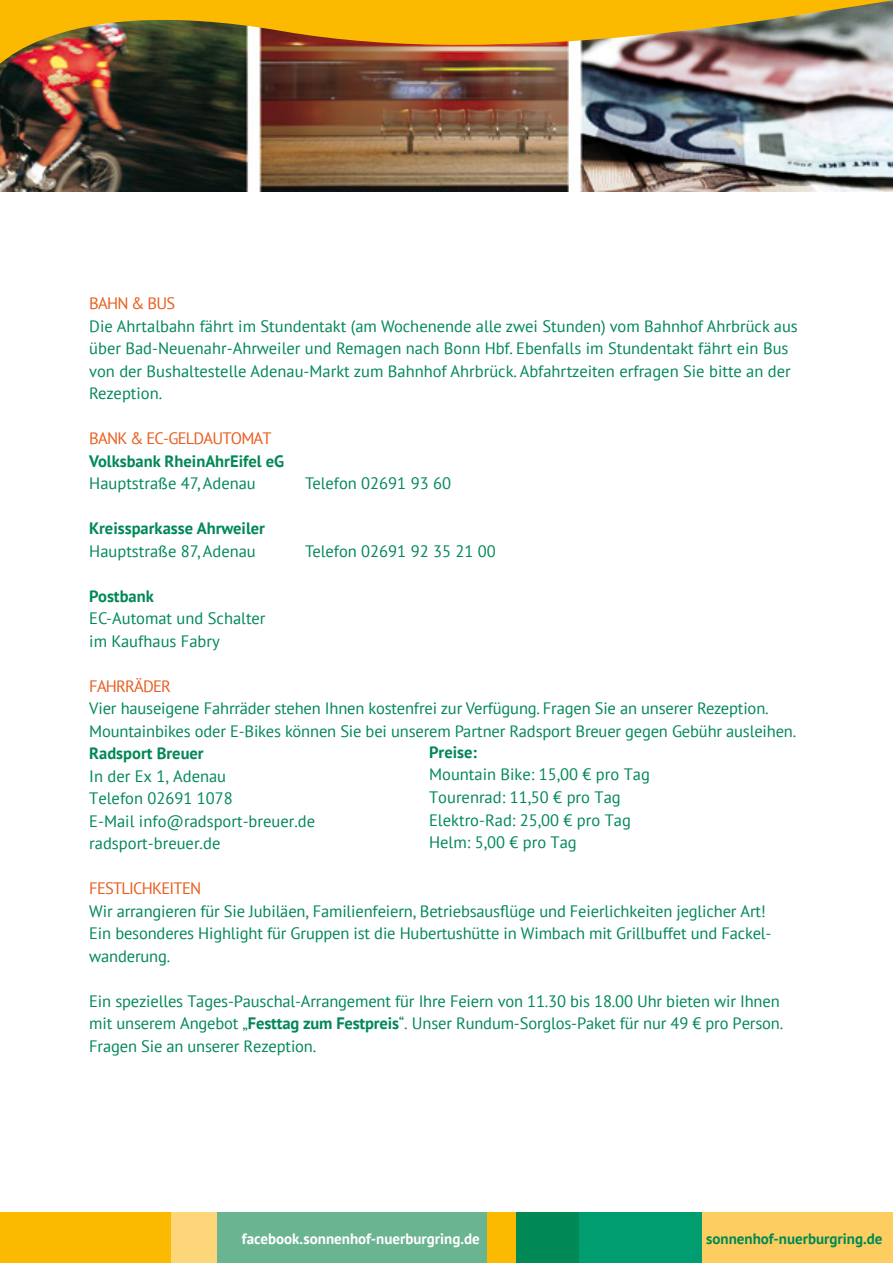
<style>
.page{position:relative;width:893px;height:1263px;background:#fff}
.page>*{position:absolute;margin:0;border:0;box-sizing:border-box;transform-origin:0 0}
.t1{font:16.5px/22.5px "PT Sans";letter-spacing:-.01em;color:#085}
.t2{font:700 16.5px "PT Sans";color:#085}
.t3{font:16.5px "PT Sans";letter-spacing:-.045em;color:#e85d1d}
.t4{font:700 15px "PT Sans";color:#fff}
.t5{font:700 15px "PT Sans";color:#085}
.s1{font-weight:700}
</style>
<div class="page">
<img style="left:0;top:77px;width:893px;height:114px">
<img style="left:0;top:0;width:893px;height:77px">
<div style="left:0;top:1212px;width:171px;height:51px;background:#fbba00"></div>
<div style="left:171px;top:1212px;width:46px;height:51px;background:#fdd679"></div>
<div style="left:217px;top:1212px;width:270px;height:51px;background:#6bb492"></div>
<div style="left:487px;top:1212px;width:29px;height:51px;background:#fbba00"></div>
<div style="left:516px;top:1212px;width:63px;height:51px;background:#085"></div>
<div style="left:579px;top:1212px;width:124px;height:51px;background:#009d71"></div>
<div style="left:702px;top:1212px;width:191px;height:51px;background:#fdce5f"></div>
<p class="t3" style="left:89px;top:293px;width:87px">BAHN &amp; BUS</p>
<p class="t1" style="left:89px;top:314px;width:710px">Die Ahrtalbahn fährt im Stundentakt (am Wochenende alle zwei Stunden) vom Bahnhof Ahrbrück aus über Bad-Neuenahr-Ahrweiler und Remagen nach Bonn Hbf. Ebenfalls im Stundentakt fährt ein Bus von der Bushaltestelle Adenau-Markt zum Bahnhof Ahrbrück. Abfahrtzeiten erfragen Sie bitte an der Rezeption.</p>
<p class="t3" style="left:89px;top:428px;width:184px">BANK &amp; EC-GELDAUTOMAT</p>
<p class="t2" style="left:89px;top:450px;width:196px">Volksbank RheinAhrEifel eG</p>
<p class="t1" style="left:89px;top:472px;width:168px">Hauptstraße 47, Adenau</p>
<p class="t1" style="left:305px;top:472px;width:147px">Telefon 02691 93 60</p>
<p class="t2" style="left:89px;top:517px;width:177px">Kreissparkasse Ahrweiler</p>
<p class="t1" style="left:89px;top:539px;width:168px">Hauptstraße 87, Adenau</p>
<p class="t1" style="left:305px;top:539px;width:192px">Telefon 02691 92 35 21 00</p>
<p class="t2" style="left:89px;top:585px;width:66px">Postbank</p>
<p class="t1" style="left:89px;top:607px;width:178px">EC-Automat und Schalter im Kaufhaus Fabry</p>
<p class="t3" style="left:89px;top:675px;width:83px">FAHRRÄDER</p>
<p class="t1" style="left:89px;top:697px;width:708px">Vier hauseigene Fahrräder stehen Ihnen kostenfrei zur Verfügung. Fragen Sie an unserer Rezeption.<br>Mountainbikes oder E-Bikes können Sie bei unserem Partner Radsport Breuer gegen Gebühr ausleihen.</p>
<p class="t2" style="left:89px;top:742px;width:116px">Radsport Breuer</p>
<p class="t1" style="left:89px;top:764px;width:227px">In der Ex 1, Adenau<br>Telefon 02691 1078<br>E-Mail info@radsport-breuer.de radsport-breuer.de</p>
<p class="t3" style="left:89px;top:878px;width:113px">FESTLICHKEITEN</p>
<p class="t1" style="left:89px;top:899px;width:684px">Wir arrangieren für Sie Jubiläen, Familienfeiern, Betriebsausflüge und Feierlichkeiten jeglicher Art!<br>Ein besonderes Highlight für Gruppen ist die Hubertushütte in Wimbach mit Grillbuffet und Fackel&shy;wanderung.</p>
<p class="t1" style="left:89px;top:989px;width:695px">Ein spezielles Tages-Pauschal-Arrangement für Ihre Feiern von 11.30 bis 18.00 Uhr bieten wir Ihnen mit unserem Angebot „<span class="s1">Festtag zum Festpreis</span>“. Unser Rundum-Sorglos-Paket für nur 49 € pro Person.<br>Fragen Sie an unserer Rezeption.</p>
<p class="t2" style="left:429px;top:741px;width:49px">Preise:</p>
<p class="t1" style="left:429px;top:763px;width:222px">Mountain Bike: 15,00 € pro Tag<br>Tourenrad: 11,50 € pro Tag<br>Elektro-Rad: 25,00 € pro Tag<br>Helm: 5,00 € pro Tag</p>
<p class="t4" style="left:242px;top:1228px;width:239px">facebook.sonnenhof-nuerburgring.de</p>
<p class="t5" style="left:706px;top:1228px;width:178px">sonnenhof-nuerburgring.de</p>
</div>
